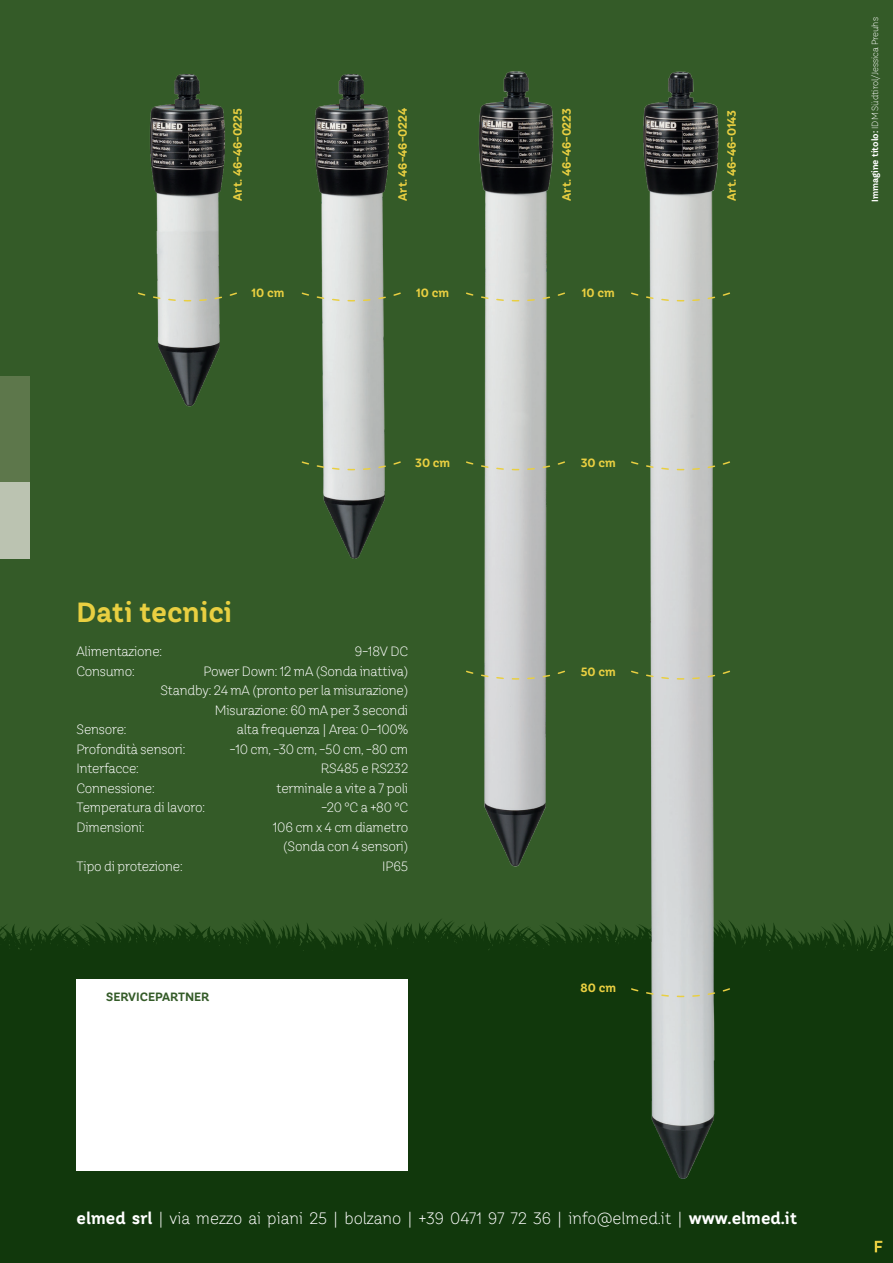
<style>
.page{position:relative;width:893px;height:1263px;background:#345b28}
.page>*{position:absolute;margin:0;border:0;box-sizing:border-box;transform-origin:0 0}
.t1{font:700 27.75px "TT Hazelnuts";color:#e9cf41}
.t2{font:300 16.5px "TT Hazelnuts";color:#fff}
.t3{font:300 13.5px/19.5px "TT Hazelnuts";letter-spacing:-.015em;color:#fff;text-align:right}
.t4{font:700 12px "TT Hazelnuts";color:#e9cf41}
.t5{font:700 12px "TT Hazelnuts";color:#345b28}
.t6{font:300 9px "TT Hazelnuts";color:#fff}
.s1{font-weight:700}
</style>
<div class="page">
<svg style="left:0;top:919px;width:893px;height:33px"></svg>
<div style="left:0;top:952px;width:893px;height:311px;background:#11380c"></div>
<div style="left:0;top:376px;width:30px;height:106px;background:#5d774b"></div>
<div style="left:0;top:482px;width:30px;height:77px;background:#bbc3b1"></div>
<img style="left:314px;top:74px;width:75px;height:485px">
<img style="left:150px;top:74px;width:75px;height:333px">
<img style="left:478px;top:71px;width:76px;height:796px">
<img style="left:642px;top:71px;width:77px;height:1107px">
<svg style="left:301px;top:291px;width:100px;height:19px"></svg>
<svg style="left:631px;top:291px;width:99px;height:19px"></svg>
<svg style="left:138px;top:291px;width:99px;height:19px"></svg>
<svg style="left:466px;top:291px;width:99px;height:19px"></svg>
<svg style="left:631px;top:460px;width:99px;height:19px"></svg>
<svg style="left:631px;top:669px;width:99px;height:19px"></svg>
<svg style="left:631px;top:987px;width:99px;height:19px"></svg>
<svg style="left:466px;top:460px;width:99px;height:19px"></svg>
<svg style="left:301px;top:460px;width:100px;height:19px"></svg>
<svg style="left:466px;top:669px;width:99px;height:19px"></svg>
<svg style="left:875px;top:1241px;width:7px;height:11px"></svg>
<div style="left:77px;top:979px;width:331px;height:191px;background:#fff"></div>
<p class="t4" style="left:230px;top:201px;width:94px;rotate:-90deg">Art. 46-46-0225</p>
<p class="t4" style="left:395px;top:201px;width:94px;rotate:-90deg">Art. 46-46-0224</p>
<p class="t4" style="left:559px;top:201px;width:94px;rotate:-90deg">Art. 46-46-0223</p>
<p class="t4" style="left:724px;top:201px;width:92px;rotate:-90deg">Art. 46-46-0143</p>
<p class="t4" style="left:251px;top:285px;width:35px">10 cm</p>
<p class="t4" style="left:416px;top:285px;width:35px">10 cm</p>
<p class="t4" style="left:582px;top:285px;width:35px">10 cm</p>
<h1 class="t1" style="left:77px;top:594px;width:157px">Dati tecnici</h1>
<p class="t4" style="left:415px;top:455px;width:37px">30 cm</p>
<p class="t4" style="left:581px;top:455px;width:37px">30 cm</p>
<p class="t3" style="left:77px;top:642px;width:87px">Alimentazione:</p>
<p class="t3" style="left:355px;top:642px;width:55px">9-18V DC</p>
<p class="t3" style="left:77px;top:661px;width:60px">Consumo:</p>
<p class="t3" style="left:160px;top:661px;width:249px">Power Down: 12 mA (Sonda inattiva)<br>Standby: 24 mA (pronto per la misurazione)<br>Misurazione: 60 mA per 3 secondi</p>
<p class="t3" style="left:77px;top:720px;width:52px">Sensore:</p>
<p class="t3" style="left:237px;top:720px;width:173px">alta frequenza | Area: 0–100%</p>
<p class="t3" style="left:77px;top:739px;width:110px">Profondità sensori:</p>
<p class="t3" style="left:230px;top:739px;width:180px">-10 cm, -30 cm, -50 cm, -80 cm</p>
<p class="t3" style="left:77px;top:759px;width:64px">Interfacce:</p>
<p class="t3" style="left:321px;top:759px;width:89px">RS485 e RS232</p>
<p class="t3" style="left:77px;top:778px;width:80px">Connessione:</p>
<p class="t3" style="left:277px;top:778px;width:133px">terminale a vite a 7 poli</p>
<p class="t3" style="left:77px;top:798px;width:130px">Temperatura di lavoro:</p>
<p class="t3" style="left:322px;top:798px;width:88px">-20 °C a +80 °C</p>
<p class="t3" style="left:77px;top:817px;width:69px">Dimensioni:</p>
<p class="t3" style="left:273px;top:817px;width:137px">106 cm x 4 cm diametro (Sonda con 4 sensori)</p>
<p class="t3" style="left:77px;top:856px;width:108px">Tipo di protezione:</p>
<p class="t3" style="left:382px;top:856px;width:27px">IP65</p>
<p class="t5" style="left:106px;top:989px;width:104px">SERVICEPARTNER</p>
<p class="t4" style="left:581px;top:664px;width:37px">50 cm</p>
<p class="t4" style="left:581px;top:980px;width:37px">80 cm</p>
<p class="t6" style="left:869px;top:202px;width:186px;rotate:-90deg"><span class="s1">Immagine titolo:</span> IDM Südtirol/Jessica Preuhs</p>
<p class="t2" style="left:77px;top:1208px;width:722px"><span class="s1">elmed srl</span> | via mezzo ai piani 25 | bolzano | +39 0471 97 72 36 | info@elmed.it | <span class="s1">www.elmed.it</span></p>
</div>
